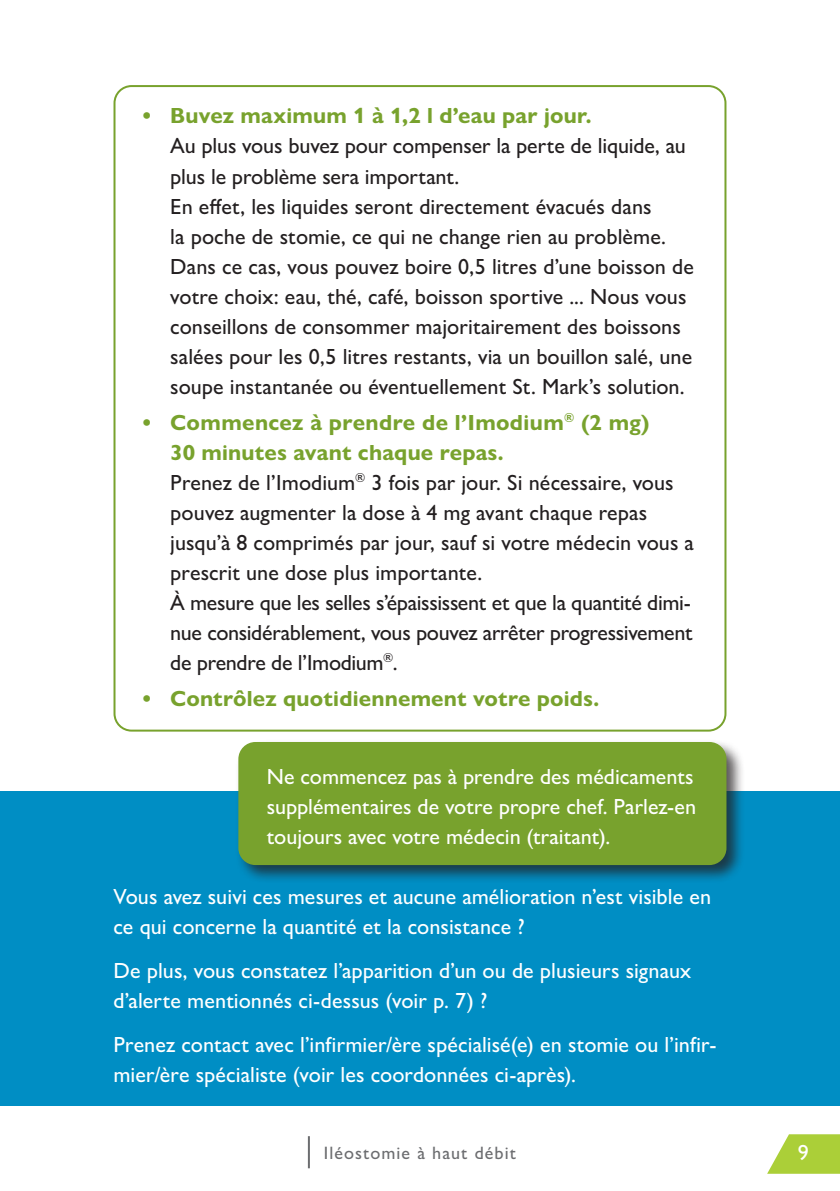
<style>
.page{position:relative;width:840px;height:1191px;background:#fff}
.page>*{position:absolute;margin:0;border:0;box-sizing:border-box;transform-origin:0 0}
.t1{font:500 22px/30px "Gill Sans Nova";color:#231f20}
.t2{font:500 22px/30px "Gill Sans Nova";color:#fff}
.t3{font:700 22px "Gill Sans Nova";letter-spacing:.01em;color:#78a22d}
.t4{font:500 18px "Gill Sans Nova";letter-spacing:.06em;color:#6c6d70}
.s1{font-weight:700;color:#78a22d}
</style>
<div class="page">
<hr style="left:308px;top:1136px;width:2px;height:32px;background:#6c6d70">
<svg style="left:767px;top:1134px;width:72px;height:39px"></svg>
<div style="left:0;top:791px;width:839px;height:315px;background:#008ec4"></div>
<div style="left:235px;top:739px;width:510px;height:144px;background:#231f20;opacity:.75"></div>
<div style="left:238px;top:742px;width:488px;height:123px;background:#78a22d;border-radius:17px"></div>
<p class="t3" style="left:142px;top:102px;width:451px">• Buvez maximum 1 à 1,2 l d’eau par jour.</p>
<p class="t1" style="left:170px;top:131px;width:525px">Au plus vous buvez pour compenser la perte de liquide, au plus le problème sera important.<br>En effet, les liquides seront directement évacués dans<br>la poche de stomie, ce qui ne change rien au problème.<br>Dans ce cas, vous pouvez boire 0,5 litres d’une boisson de votre choix: eau, thé, café, boisson sportive ... Nous vous conseillons de consommer majoritairement des boissons salées pour les 0,5 litres restants, via un bouillon salé, une soupe instantanée ou éventuellement St. Mark’s solution.</p>
<p class="t1" style="left:170px;top:407px;width:525px;text-indent:-28px"><span class="s1">• Commencez à prendre de l’Imodium</span><sup>®</sup> <span class="s1">(2 mg)<br>30 minutes avant chaque repas.<br></span>Prenez de l’Imodium<sup>®</sup> 3 fois par jour. Si nécessaire, vous pouvez augmenter la dose à 4 mg avant chaque repas jusqu’à 8 comprimés par jour, sauf si votre médecin vous a prescrit une dose plus importante.<br>À mesure que les selles s’épaississent et que la quantité dimi&shy;nue considérablement, vous pouvez arrêter progressivement de prendre de l’Imodium<sup>®</sup>.</p>
<p class="t3" style="left:142px;top:684px;width:458px">• Contrôlez quotidiennement votre poids.</p>
<p class="t2" style="left:266px;top:761px;width:431px;text-align:justify">Ne commencez pas à prendre des médicaments supplémentaires de votre propre chef. Parlez-en toujours avec votre médecin (traitant).</p>
<p class="t2" style="left:113px;top:881px;width:598px">Vous avez suivi ces mesures et aucune amélioration n’est visible en ce qui concerne la quantité et la consistance ?</p>
<p class="t2" style="left:113px;top:955px;width:579px">De plus, vous constatez l’apparition d’un ou de plusieurs signaux d’alerte mentionnés ci-dessus (voir p. 7) ?</p>
<p class="t2" style="left:113px;top:1029px;width:604px">Prenez contact avec l’infirmier/ère spécialisé(e) en stomie ou l’infir&shy;mier/ère spécialiste (voir les coordonnées ci-après).</p>
<p class="t4" style="left:323px;top:1141px;width:194px">Iléostomie à haut débit</p>
<p class="t2" style="left:797px;top:1137px;width:12px">9</p>
</div>
